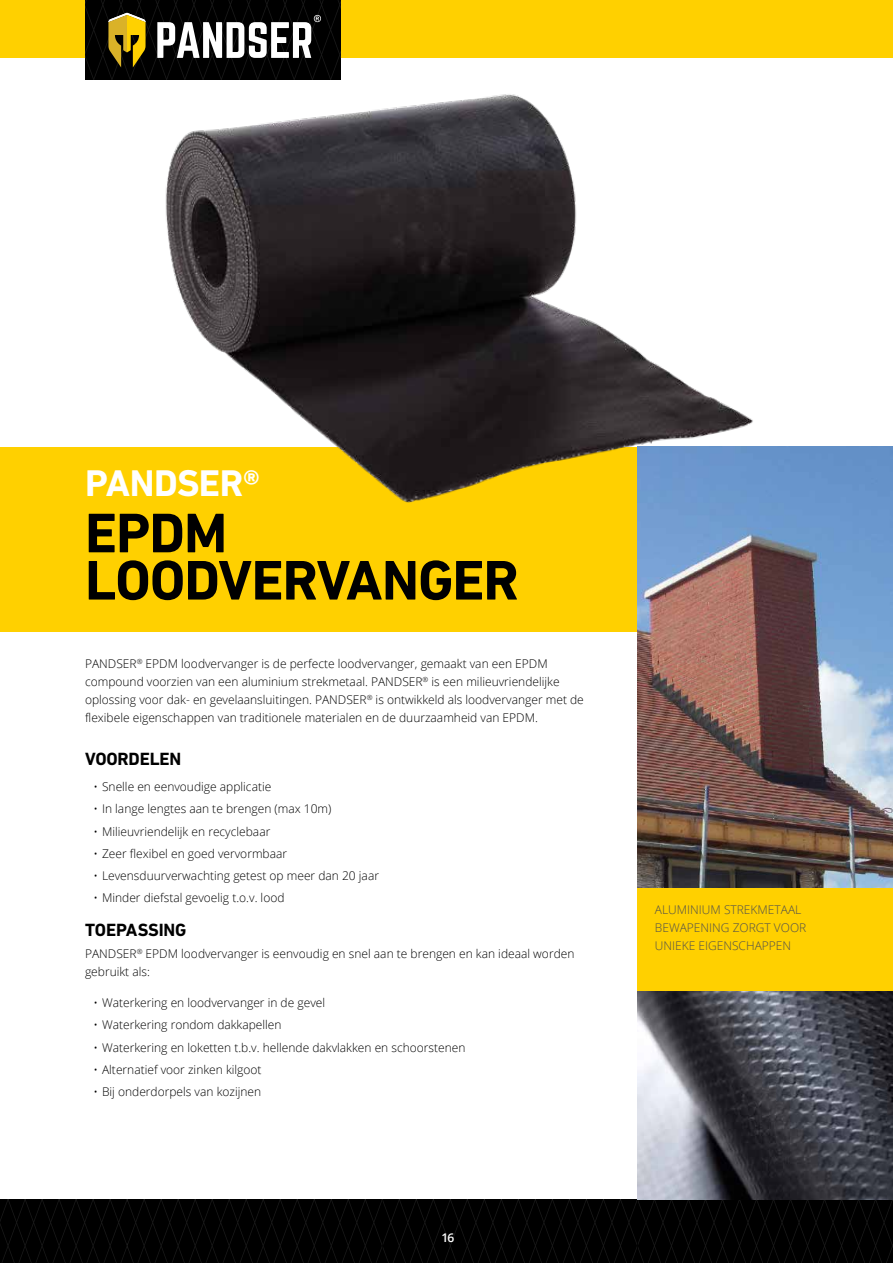
<style>
.page{position:relative;width:893px;height:1263px;background:#fff}
.page>*{position:absolute;margin:0;border:0;box-sizing:border-box;transform-origin:0 0}
.t1{font:700 56.7px/47.2px "DIN Next LT Pro";letter-spacing:-.02em;color:#000}
.t2{font:700 37.8px "DIN Next LT Pro";letter-spacing:-.015em;color:#fff}
.t3{font:700 18px "DIN Next LT Pro";letter-spacing:-.01em;color:#000}
.t4{font:300 12px/18px "Open Sans";color:#000}
.t5{font:300 12px/18px "Open Sans";color:#4d4d4f}
.t6{font:600 12px "Open Sans";color:#fff}
</style>
<div class="page">
<div style="left:0;top:0;width:893px;height:58px;background:#ffd000"></div>
<svg style="left:0;top:1199px;width:893px;height:64px;background:#020202"></svg>
<svg style="left:85px;top:0;width:255px;height:80px;background:#38352a"></svg>
<div style="left:0;top:446px;width:638px;height:185px;background:#ffd000"></div>
<div style="left:638px;top:888px;width:255px;height:104px;background:#ffd000"></div>
<img style="left:638px;top:446px;width:255px;height:442px">
<img style="left:638px;top:992px;width:255px;height:207px">
<img style="left:116px;top:94px;width:643px;height:421px">
<h2 class="t2" style="left:85px;top:461px;width:176px">PANDSER®</h2>
<h1 class="t1" style="left:85px;top:509px;width:435px">EPDM<br>LOODVERVANGER</h1>
<p class="t4" style="left:85px;top:655px;width:500px">PANDSER<sup>®</sup> EPDM loodvervanger is de perfecte loodvervanger, gemaakt van een EPDM compound voorzien van een aluminium strekmetaal. PANDSER<sup>®</sup> is een milieuvriendelijke oplossing voor dak- en gevelaansluitingen. PANDSER<sup>®</sup> is ontwikkeld als loodvervanger met de flexibele eigenschappen van traditionele materialen en de duurzaamheid van EPDM.</p>
<h3 class="t3" style="left:85px;top:748px;width:98px">VOORDELEN</h3>
<p class="t4" style="left:94px;top:777px;width:179px">• Snelle en eenvoudige applicatie</p>
<p class="t4" style="left:94px;top:800px;width:239px">• In lange lengtes aan te brengen (max 10m)</p>
<p class="t4" style="left:94px;top:822px;width:178px">• Milieuvriendelijk en recyclebaar</p>
<p class="t4" style="left:94px;top:844px;width:195px">• Zeer flexibel en goed vervormbaar</p>
<p class="t4" style="left:94px;top:866px;width:287px">• Levensduurverwachting getest op meer dan 20 jaar</p>
<p class="t4" style="left:94px;top:889px;width:192px">• Minder diefstal gevoelig t.o.v. lood</p>
<h3 class="t3" style="left:85px;top:919px;width:103px">TOEPASSING</h3>
<p class="t4" style="left:85px;top:945px;width:491px">PANDSER<sup>®</sup> EPDM loodvervanger is eenvoudig en snel aan te brengen en kan ideaal worden gebruikt als:</p>
<p class="t4" style="left:94px;top:993px;width:233px">• Waterkering en loodvervanger in de gevel</p>
<p class="t4" style="left:94px;top:1016px;width:190px">• Waterkering rondom dakkapellen</p>
<p class="t4" style="left:94px;top:1038px;width:373px">• Waterkering en loketten t.b.v. hellende dakvlakken en schoorstenen</p>
<p class="t4" style="left:94px;top:1060px;width:170px">• Alternatief voor zinken kilgoot</p>
<p class="t4" style="left:94px;top:1082px;width:169px">• Bij onderdorpels van kozijnen</p>
<p class="t6" style="left:441px;top:1229px;width:14px">16</p>
<p class="t5" style="left:655px;top:900px;width:153px">ALUMINIUM STREKMETAAL<br>BEWAPENING ZORGT VOOR<br>UNIEKE EIGENSCHAPPEN</p>
</div>
